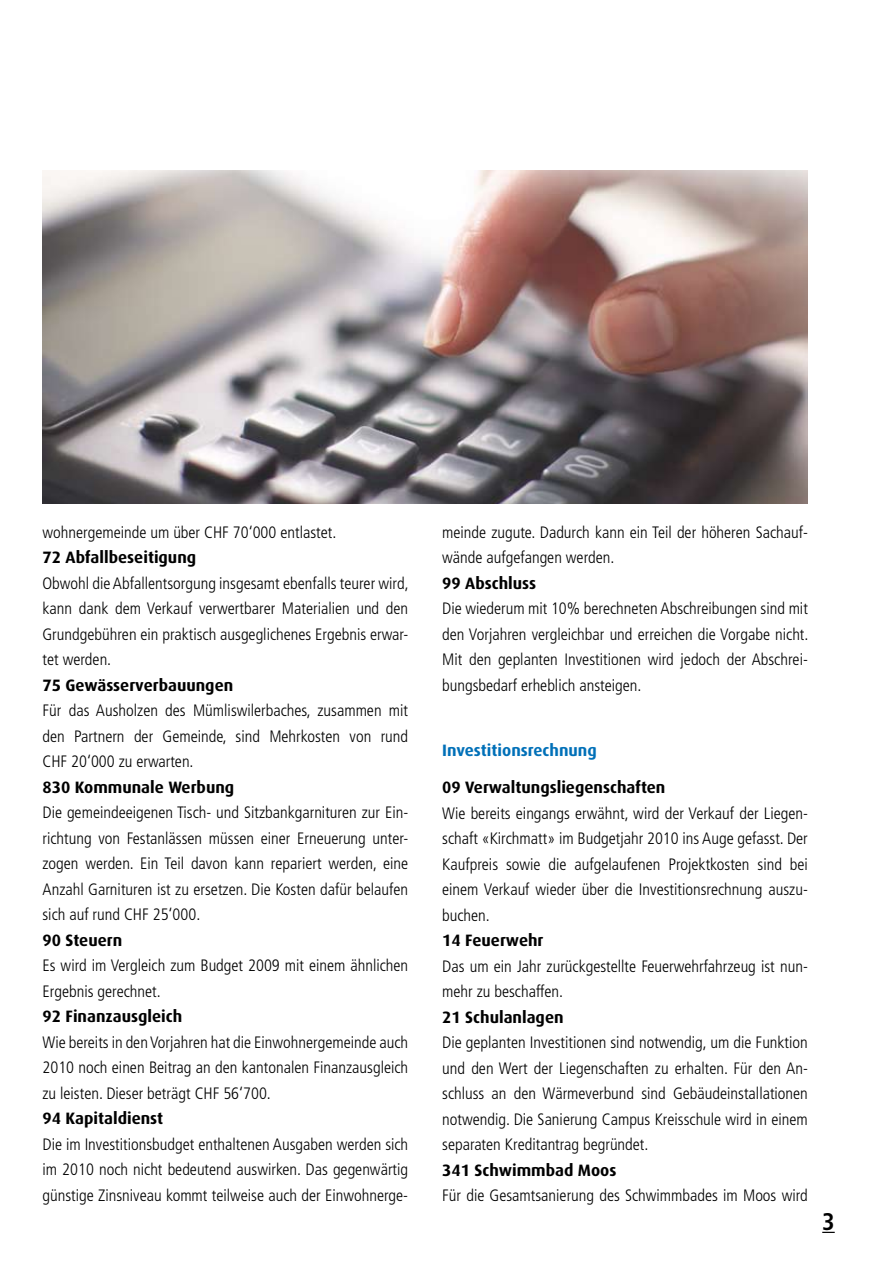
<style>
.page{position:relative;width:893px;height:1263px;background:#fff}
.page>*{position:absolute;margin:0;border:0;box-sizing:border-box;transform-origin:0 0}
.t1{font:700 condensed 24px "Frutiger";color:#000}
.t2{font:300 condensed 16.5px/25.5px "Frutiger";color:#000;text-align:justify}
.t3{font:700 16.5px "Dax";color:#000}
.t4{font:700 16.5px "Dax";color:#0070b8}
</style>
<div class="page">
<svg style="left:822px;top:1232px;width:13px;height:1px"></svg>
<img style="left:43px;top:170px;width:765px;height:333px">
<p class="t2" style="left:43px;top:520px;width:295px">wohnergemeinde um über CHF 70‘000 entlastet.</p>
<p class="t3" style="left:43px;top:548px;width:155px">72 Abfallbeseitigung</p>
<p class="t2" style="left:43px;top:571px;width:368px">Obwohl die Abfallentsorgung insgesamt ebenfalls teurer wird, kann dank dem Verkauf verwertbarer Materialien und den Grundgebühren ein praktisch ausgeglichenes Ergebnis erwar&shy;tet werden.</p>
<p class="t3" style="left:43px;top:676px;width:192px">75 Gewässerverbauungen</p>
<p class="t2" style="left:43px;top:698px;width:367px">Für das Ausholzen des Mümliswilerbaches, zusammen mit den Partnern der Gemeinde, sind Mehrkosten von rund CHF 20‘000 zu erwarten.</p>
<p class="t3" style="left:43px;top:778px;width:193px">830 Kommunale Werbung</p>
<p class="t2" style="left:43px;top:800px;width:367px">Die gemeindeeigenen Tisch- und Sitzbankgarnituren zur Ein&shy;richtung von Festanlässen müssen einer Erneuerung unter&shy;zogen werden. Ein Teil davon kann repariert werden, eine Anzahl Garnituren ist zu ersetzen. Die Kosten dafür belaufen sich auf rund CHF 25‘000.</p>
<p class="t3" style="left:43px;top:931px;width:81px">90 Steuern</p>
<p class="t2" style="left:43px;top:953px;width:367px">Es wird im Vergleich zum Budget 2009 mit einem ähnlichen<br>Ergebnis gerechnet.</p>
<p class="t3" style="left:43px;top:1007px;width:141px">92 Finanzausgleich</p>
<p class="t2" style="left:43px;top:1029px;width:367px">Wie bereits in den Vorjahren hat die Einwohnergemeinde auch 2010 noch einen Beitrag an den kantonalen Finanzausgleich zu leisten. Dieser beträgt CHF 56‘700.</p>
<p class="t3" style="left:43px;top:1109px;width:122px">94 Kapitaldienst</p>
<p class="t2" style="left:43px;top:1131px;width:367px">Die im Investitionsbudget enthaltenen Ausgaben werden sich im 2010 noch nicht bedeutend auswirken. Das gegenwärtig günstige Zinsniveau kommt teilweise auch der Einwohnerge-</p>
<p class="t2" style="left:442px;top:519px;width:367px">meinde zugute. Dadurch kann ein Teil der höheren Sachauf&shy;wände aufgefangen werden.</p>
<p class="t3" style="left:442px;top:574px;width:95px">99 Abschluss</p>
<p class="t2" style="left:442px;top:596px;width:368px">Die wiederum mit 10% berechneten Abschreibungen sind mit den Vorjahren vergleichbar und erreichen die Vorgabe nicht.<br>Mit den geplanten Investitionen wird jedoch der Abschrei&shy;bungsbedarf erheblich ansteigen.</p>
<p class="t4" style="left:442px;top:741px;width:156px">Investitionsrechnung</p>
<p class="t3" style="left:442px;top:778px;width:225px">09 Verwaltungsliegenschaften</p>
<p class="t2" style="left:442px;top:800px;width:367px">Wie bereits eingangs erwähnt, wird der Verkauf der Liegen&shy;schaft «Kirchmatt» im Budgetjahr 2010 ins Auge gefasst. Der Kaufpreis sowie die aufgelaufenen Projektkosten sind bei einem Verkauf wieder über die Investitionsrechnung auszu&shy;buchen.</p>
<p class="t3" style="left:442px;top:931px;width:103px">14 Feuerwehr</p>
<p class="t2" style="left:442px;top:953px;width:367px">Das um ein Jahr zurückgestellte Feuerwehrfahrzeug ist nun&shy;mehr zu beschaffen.</p>
<p class="t3" style="left:442px;top:1008px;width:123px">21 Schulanlagen</p>
<p class="t2" style="left:442px;top:1030px;width:367px">Die geplanten Investitionen sind notwendig, um die Funktion und den Wert der Liegenschaften zu erhalten. Für den An&shy;schluss an den Wärmeverbund sind Gebäudeinstallationen notwendig. Die Sanierung Campus Kreisschule wird in einem separaten Kreditantrag begründet.</p>
<p class="t3" style="left:442px;top:1161px;width:176px">341 Schwimmbad Moos</p>
<p class="t2" style="left:442px;top:1183px;width:367px">Für die Gesamtsanierung des Schwimmbades im Moos wird</p>
<h1 class="t1" style="left:822px;top:1207px;width:14px">3</h1>
</div>
